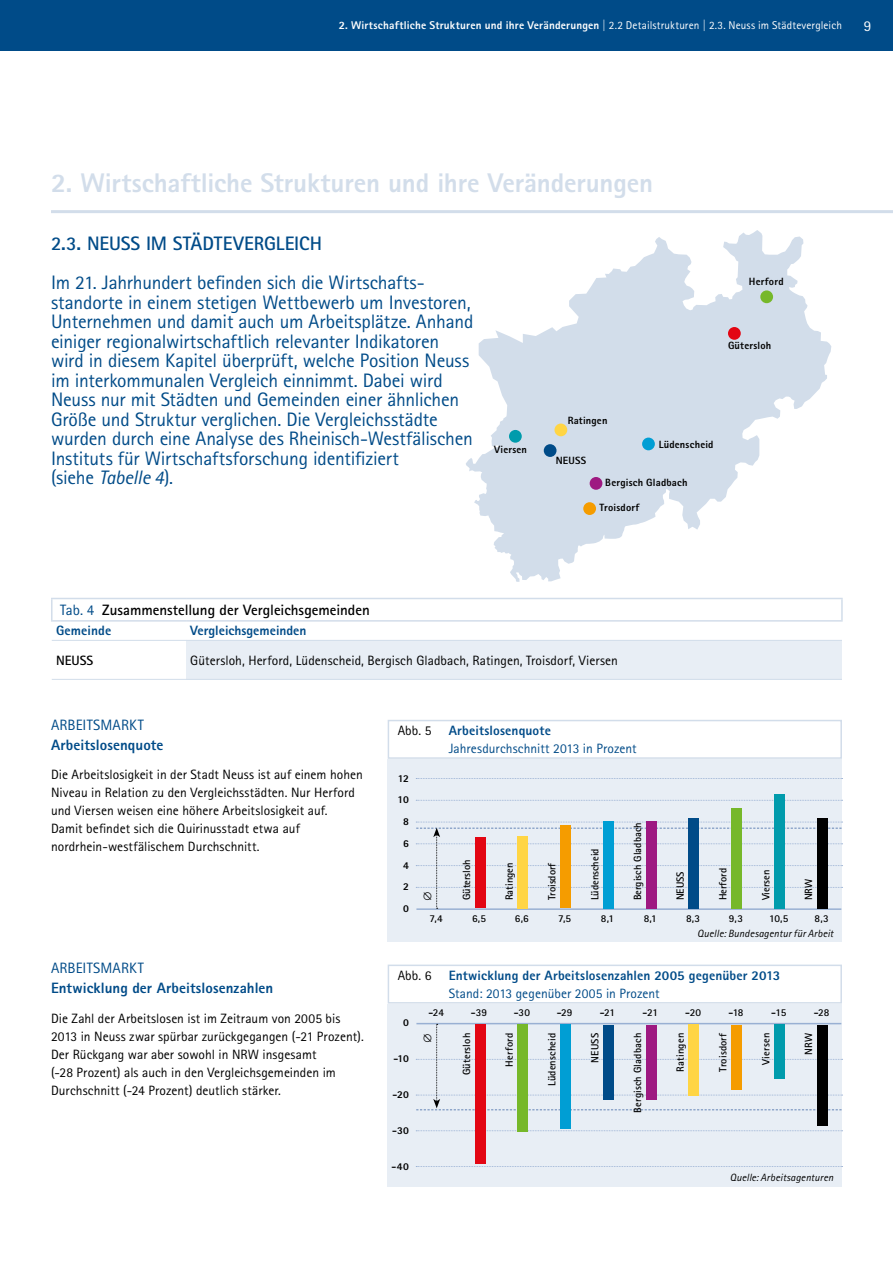
<style>
.page{position:relative;width:893px;height:1263px;background:#fff}
.page>*{position:absolute;margin:0;border:0;box-sizing:border-box;transform-origin:0 0}
.t1{font:800 27px "Rotis Sans Serif Pro";letter-spacing:-.005em;color:#d2ddea}
.t2{font:19.5px/19.5px "Rotis Sans Serif Pro";letter-spacing:-.01em;color:#004b88}
.t3{font:700 19.5px "Rotis Sans Serif Pro";letter-spacing:-.005em;color:#004b88}
.t4{font:800 15px "Rotis Sans Serif Pro";letter-spacing:.005em;color:#004b88}
.t5{font:700 15px "Rotis Sans Serif Pro";letter-spacing:-.005em;color:#000}
.t6{font:15px "Rotis Sans Serif Pro";letter-spacing:.015em;color:#004b88}
.t7{font:15px "Rotis Sans Serif Pro";color:#fff}
.t8{font:13.5px/18px "Rotis Sans Serif Pro";letter-spacing:.005em;color:#000}
.t9{font:800 13.5px "Rotis Sans Serif Pro";letter-spacing:.005em;color:#004b88}
.t10{font:13.5px "Rotis Sans Serif Pro";letter-spacing:.005em;color:#004b88}
.t11{font:700 13.5px "Rotis Sans Serif Pro";color:#000}
.t12{font:800 11.25px "Rotis Sans Serif Pro";letter-spacing:.015em;color:#fff}
.t13{font:700 10.5px "Rotis Sans Serif Pro";color:#000}
.t14{font:800 10.5px/21.8px "Rotis Sans Serif Pro";letter-spacing:.02em;color:#000;text-align:center}
.t15{font:italic 10.5px "Rotis Sans Serif Pro";letter-spacing:.01em;color:#000}
.s1{font-weight:400}
.s2{font-style:italic}
.s3{font-weight:400;color:#004b88}
</style>
<div class="page">
<div style="left:0;top:0;width:893px;height:51px;background:#004b88"></div>
<div style="left:388px;top:1003px;width:454px;height:183px;background:#e8eef5"></div>
<div style="left:388px;top:759px;width:454px;height:183px;background:#e8eef5"></div>
<svg style="left:466px;top:230px;width:365px;height:352px;fill:#d2ddea"></svg>
<hr style="left:416px;top:908px;width:425px;height:2px;background:#99b0d3">
<svg style="left:416px;top:778px;width:427px;height:1px"></svg>
<svg style="left:416px;top:800px;width:427px;height:1px"></svg>
<hr style="left:51px;top:210px;width:842px;height:3px;background:#d2ddea">
<div style="left:388px;top:720px;width:454px;height:39px;border:2px solid #d2ddea"></div>
<hr style="left:416px;top:1023px;width:425px;height:1px;background:#99b0d3">
<svg style="left:416px;top:1130px;width:427px;height:1px"></svg>
<svg style="left:416px;top:1166px;width:427px;height:1px"></svg>
<div style="left:388px;top:964px;width:454px;height:39px;border:2px solid #d2ddea"></div>
<div style="left:475px;top:1024px;width:10px;height:140px;background:#e30613"></div>
<div style="left:518px;top:1024px;width:10px;height:108px;background:#76b82a"></div>
<div style="left:560px;top:1024px;width:11px;height:104px;background:#009ed4"></div>
<div style="left:817px;top:1024px;width:10px;height:101px;background:#000"></div>
<div style="left:186px;top:640px;width:656px;height:39px;background:#e8eef5"></div>
<hr style="left:52px;top:640px;width:134px;height:1px;background:#d2ddea">
<hr style="left:186px;top:640px;width:656px;height:1px;background:#d2ddea">
<hr style="left:52px;top:679px;width:134px;height:1px;background:#d2ddea">
<hr style="left:186px;top:679px;width:656px;height:1px;background:#d2ddea">
<hr style="left:51px;top:598px;width:135px;height:1px;background:#d2ddea">
<hr style="left:51px;top:599px;width:2px;height:21px;background:#d2ddea">
<hr style="left:186px;top:598px;width:657px;height:1px;background:#d2ddea">
<hr style="left:841px;top:599px;width:2px;height:21px;background:#d2ddea">
<hr style="left:51px;top:620px;width:135px;height:2px;background:#d2ddea">
<hr style="left:186px;top:620px;width:657px;height:2px;background:#d2ddea">
<div style="left:760px;top:290px;width:13px;height:13px;background:#76b82a;border-radius:50%"></div>
<div style="left:544px;top:444px;width:12px;height:13px;background:#004b88;border-radius:50%"></div>
<div style="left:642px;top:438px;width:13px;height:12px;background:#009ed4;border-radius:50%"></div>
<div style="left:590px;top:477px;width:12px;height:13px;background:#9e1981;border-radius:50%"></div>
<div style="left:728px;top:327px;width:13px;height:13px;background:#e30613;border-radius:50%"></div>
<div style="left:509px;top:430px;width:13px;height:13px;background:#009bac;border-radius:50%"></div>
<div style="left:583px;top:502px;width:13px;height:13px;background:#f59c00;border-radius:50%"></div>
<div style="left:554px;top:423px;width:13px;height:13px;background:#ffd544;border-radius:50%"></div>
<div style="left:603px;top:821px;width:11px;height:87px;background:#009ed4"></div>
<div style="left:646px;top:821px;width:10px;height:87px;background:#9e1981"></div>
<div style="left:689px;top:818px;width:10px;height:90px;background:#004b88"></div>
<div style="left:731px;top:808px;width:11px;height:100px;background:#76b82a"></div>
<div style="left:774px;top:794px;width:11px;height:114px;background:#009bac"></div>
<div style="left:817px;top:818px;width:10px;height:90px;background:#000"></div>
<svg style="left:416px;top:822px;width:427px;height:87px"></svg>
<svg style="left:416px;top:1024px;width:427px;height:86px"></svg>
<p class="t12" style="left:339px;top:18px;width:505px">2. Wirtschaftliche Strukturen und ihre Veränderungen <span class="s1">| 2.2 Detailstrukturen | 2.3. Neuss im Städtevergleich</span></p>
<p class="t7" style="left:864px;top:17px;width:9px">9</p>
<h1 class="t1" style="left:51px;top:165px;width:604px">2. Wirtschaftliche Strukturen und ihre Veränderungen</h1>
<h2 class="t3" style="left:51px;top:231px;width:272px">2.3. NEUSS IM STÄDTEVERGLEICH</h2>
<p class="t2" style="left:51px;top:273px;width:424px">Im 21. Jahrhundert befinden sich die Wirtschafts&shy;standorte in einem stetigen Wettbewerb um Investoren, Unternehmen und damit auch um Arbeitsplätze. Anhand einiger regionalwirtschaftlich relevanter Indikatoren wird in diesem Kapitel überprüft, welche Position Neuss im interkommunalen Vergleich einnimmt. Dabei wird Neuss nur mit Städten und Gemeinden einer ähnlichen Größe und Struktur verglichen. Die Vergleichsstädte wurden durch eine Analyse des Rheinisch-Westfälischen Instituts für Wirtschaftsforschung identifiziert<br>(siehe <span class="s2">Tabelle 4</span>).</p>
<p class="t14" style="left:568px;top:410px;width:41px">Ratingen</p>
<p class="t14" style="left:659px;top:433px;width:56px">Lüdenscheid</p>
<p class="t14" style="left:605px;top:471px;width:84px">Bergisch Gladbach</p>
<p class="t14" style="left:600px;top:497px;width:41px">Troisdorf</p>
<p class="t14" style="left:494px;top:438px;width:34px">Viersen</p>
<p class="t14" style="left:556px;top:450px;width:32px">NEUSS</p>
<p class="t14" style="left:749px;top:270px;width:36px">Herford</p>
<p class="t14" style="left:728px;top:335px;width:45px">Gütersloh</p>
<p class="t5" style="left:60px;top:600px;width:311px"><span class="s3">Tab. 4</span> Zusammenstellung der Vergleichsgemeinden</p>
<p class="t9" style="left:56px;top:622px;width:57px">Gemeinde</p>
<p class="t9" style="left:190px;top:622px;width:118px">Vergleichsgemeinden</p>
<p class="t11" style="left:56px;top:651px;width:39px">NEUSS</p>
<p class="t8" style="left:190px;top:651px;width:429px">Gütersloh, Herford, Lüdenscheid, Bergisch Gladbach, Ratingen, Troisdorf, Viersen</p>
<p class="t6" style="left:51px;top:716px;width:94px">ARBEITSMARKT</p>
<p class="t4" style="left:51px;top:735px;width:114px">Arbeitslosenquote</p>
<p class="t8" style="left:51px;top:765px;width:313px">Die Arbeitslosigkeit in der Stadt Neuss ist auf einem hohen Niveau in Relation zu den Vergleichsstädten. Nur Herford und Viersen weisen eine höhere Arbeitslosigkeit auf.<br>Damit befindet sich die Quirinusstadt etwa auf nordrhein-westfälischem Durchschnitt.</p>
<p class="t6" style="left:51px;top:959px;width:94px">ARBEITSMARKT</p>
<p class="t4" style="left:51px;top:978px;width:224px">Entwicklung der Arbeitslosenzahlen</p>
<p class="t8" style="left:51px;top:1010px;width:314px">Die Zahl der Arbeitslosen ist im Zeitraum von 2005 bis 2013 in Neuss zwar spürbar zurückgegangen (-21 Prozent).<br>Der Rückgang war aber sowohl in NRW insgesamt<br>(-28 Prozent) als auch in den Vergleichsgemeinden im Durchschnitt (-24 Prozent) deutlich stärker.</p>
<p class="t8" style="left:398px;top:721px;width:35px">Abb. 5</p>
<p class="t9" style="left:449px;top:722px;width:104px">Arbeitslosenquote</p>
<p class="t10" style="left:449px;top:740px;width:189px">Jahresdurchschnitt 2013 in Prozent</p>
<p class="t14" style="left:398px;top:767px;width:13px">12<br>10<br>8<br>6<br>4<br>2<br>0</p>
<p class="t13" style="left:631px;top:900px;width:79px;rotate:-90deg">Bergisch Gladbach</p>
<p class="t13" style="left:588px;top:900px;width:53px;rotate:-90deg">Lüdenscheid</p>
<p class="t13" style="left:460px;top:900px;width:43px;rotate:-90deg">Gütersloh</p>
<p class="t13" style="left:503px;top:900px;width:39px;rotate:-90deg">Ratingen</p>
<p class="t13" style="left:545px;top:900px;width:39px;rotate:-90deg">Troisdorf</p>
<p class="t13" style="left:674px;top:900px;width:30px;rotate:-90deg">NEUSS</p>
<p class="t13" style="left:716px;top:900px;width:34px;rotate:-90deg">Herford</p>
<p class="t13" style="left:759px;top:900px;width:32px;rotate:-90deg">Viersen</p>
<p class="t13" style="left:802px;top:900px;width:23px;rotate:-90deg">NRW</p>
<p class="t13" style="left:430px;top:912px;width:15px">7,4</p>
<p class="t13" style="left:472px;top:912px;width:16px">6,5</p>
<p class="t13" style="left:515px;top:912px;width:15px">6,6</p>
<p class="t13" style="left:558px;top:912px;width:15px">7,5</p>
<p class="t13" style="left:601px;top:912px;width:15px">8,1</p>
<p class="t13" style="left:644px;top:912px;width:15px">8,1</p>
<p class="t13" style="left:686px;top:912px;width:16px">8,3</p>
<p class="t13" style="left:729px;top:912px;width:15px">9,3</p>
<p class="t13" style="left:769px;top:912px;width:21px">10,5</p>
<p class="t13" style="left:814px;top:912px;width:16px">8,3</p>
<p class="t15" style="left:697px;top:927px;width:138px">Quelle: Bundesagentur für Arbeit</p>
<p class="t8" style="left:398px;top:966px;width:35px">Abb. 6</p>
<p class="t9" style="left:449px;top:966px;width:333px">Entwicklung der Arbeitslosenzahlen 2005 gegenüber 2013</p>
<p class="t10" style="left:449px;top:985px;width:212px">Stand: 2013 gegenüber 2005 in Prozent</p>
<p class="t14" style="left:403px;top:1011px;width:7px">0</p>
<p class="t14" style="left:393px;top:1047px;width:17px">-10</p>
<p class="t14" style="left:393px;top:1083px;width:18px">-20</p>
<p class="t14" style="left:392px;top:1119px;width:18px">-30</p>
<p class="t14" style="left:392px;top:1155px;width:19px">-40</p>
<p class="t13" style="left:428px;top:1006px;width:17px">-24</p>
<p class="t13" style="left:471px;top:1006px;width:18px">-39</p>
<p class="t13" style="left:514px;top:1006px;width:18px">-30</p>
<p class="t13" style="left:557px;top:1006px;width:17px">-29</p>
<p class="t13" style="left:600px;top:1006px;width:17px">-21</p>
<p class="t13" style="left:643px;top:1006px;width:17px">-21</p>
<p class="t13" style="left:685px;top:1006px;width:17px">-20</p>
<p class="t13" style="left:728px;top:1006px;width:17px">-18</p>
<p class="t13" style="left:771px;top:1006px;width:17px">-15</p>
<p class="t13" style="left:814px;top:1006px;width:17px">-28</p>
<p class="t13" style="left:460px;top:1075px;width:44px;rotate:-90deg">Gütersloh</p>
<p class="t13" style="left:503px;top:1067px;width:35px;rotate:-90deg">Herford</p>
<p class="t13" style="left:545px;top:1086px;width:55px;rotate:-90deg">Lüdenscheid</p>
<p class="t13" style="left:588px;top:1062px;width:31px;rotate:-90deg">NEUSS</p>
<p class="t13" style="left:631px;top:1113px;width:81px;rotate:-90deg">Bergisch Gladbach</p>
<p class="t13" style="left:674px;top:1071px;width:40px;rotate:-90deg">Ratingen</p>
<p class="t13" style="left:716px;top:1071px;width:41px;rotate:-90deg">Troisdorf</p>
<p class="t13" style="left:759px;top:1065px;width:33px;rotate:-90deg">Viersen</p>
<p class="t13" style="left:802px;top:1054px;width:23px;rotate:-90deg">NRW</p>
<p class="t15" style="left:730px;top:1171px;width:105px">Quelle: Arbeitsagenturen</p>
</div>
